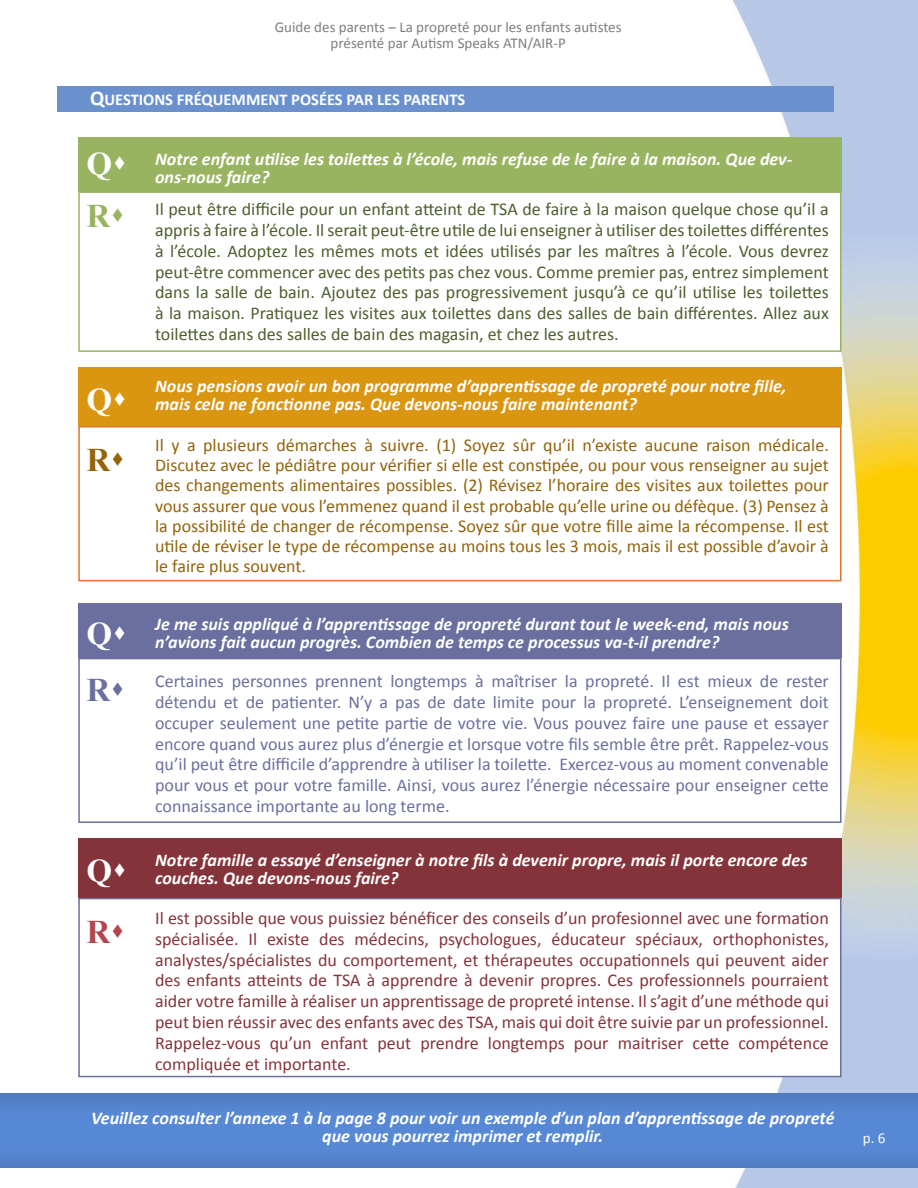
<style>
.page{position:relative;width:918px;height:1188px;background:#fff}
.page>*{position:absolute;margin:0;border:0;box-sizing:border-box;transform-origin:0 0}
.Paragraph_Style1{font:700 33px "Times New Roman";color:#fff}
.Paragraph_Style1-2{font:700 33px "Times New Roman";color:#99b461}
.Paragraph_Style1-3{font:700 33px "Times New Roman";color:#95630a}
.Paragraph_Style1-4{font:700 33px "Times New Roman";color:#6a6f9f}
.Paragraph_Style1-5{font:700 33px "Times New Roman";color:#b3454f}
.Paragraph_Style1-6{font:18px/20.9px "Calibri";color:#85333a;text-align:justify}
.Paragraph_Style1-7{font:italic 700 18px/18px "Calibri";color:#fff}
.Paragraph_Style1-8{font:18px/20.9px "Calibri";color:#4e5e2c;text-align:justify}
.Paragraph_Style1-9{font:18px/20.9px "Calibri";color:#6a6f9f;text-align:justify}
.Paragraph_Style1-10{font:18px/20.2px "Calibri";color:#92630a;text-align:justify}
.Paragraph_Style18{font:700 16.5px "Calibri";color:#fff}
.Paragraph_Style6{font:15px "Calibri";color:#7e7e7e}
.Paragraph_Style1-11{font:15px "Calibri";color:#fff}
.s1{font-size:21px}
</style>
<div class="page">
<img style="left:78px;top:0;width:840px;height:1188px">
<div style="left:78px;top:191px;width:764px;height:161px;background:#fff;border:2px solid #99b461"></div>
<div style="left:0;top:1093px;width:918px;height:75px;background:linear-gradient(to right,#5585d0,#5585d0)"></div>
<div style="left:57px;top:86px;width:777px;height:26px;background:#6a91cd"></div>
<div style="left:78px;top:137px;width:764px;height:54px;background:#99b461"></div>
<div style="left:78px;top:426px;width:764px;height:155px;background:#fff;border:2px solid #de762c"></div>
<div style="left:78px;top:368px;width:764px;height:58px;background:#da9511"></div>
<div style="left:78px;top:658px;width:764px;height:165px;background:#fff;border:2px solid #6a6f9f"></div>
<div style="left:78px;top:603px;width:764px;height:55px;background:#6a6f9f"></div>
<div style="left:78px;top:898px;width:764px;height:179px;background:#fff;border:2px solid #6a6f9f"></div>
<div style="left:78px;top:838px;width:764px;height:60px;background:#85333a"></div>
<p class="Paragraph_Style6" style="left:275px;top:17px;width:348px">Guide des parents – La propreté pour les enfants autistes</p>
<p class="Paragraph_Style6" style="left:331px;top:34px;width:237px">présenté par Autism Speaks ATN/AIR-P</p>
<p class="Paragraph_Style18" style="left:90px;top:89px;width:377px"><span class="s1">Q</span>UESTIONS FRÉQUEMMENT POSÉES PAR LES PARENTS</p>
<p class="Paragraph_Style1" style="left:86px;top:142px;width:42px">Q▲</p>
<p class="Paragraph_Style1-7" style="left:155px;top:150px;width:639px">Notre enfant utilise les toilettes à l’école, mais refuse de le faire à la maison. Que dev&shy;ons-nous faire?</p>
<p class="Paragraph_Style1-2" style="left:86px;top:193px;width:40px">R▲</p>
<p class="Paragraph_Style1-8" style="left:155px;top:199px;width:675px">Il peut être difficile pour un enfant atteint de TSA de faire à la maison quelque chose qu’il a appris à faire à l’école. Il serait peut-être utile de lui enseigner à utiliser des toilettes différentes à l’école. Adoptez les mêmes mots et idées utilisés par les maîtres à l’école. Vous devrez peut-être commencer avec des petits pas chez vous. Comme premier pas, entrez simplement dans la salle de bain. Ajoutez des pas progressivement jusqu’à ce qu’il utilise les toilettes à la maison. Pratiquez les visites aux toilettes dans des salles de bain différentes. Allez aux toilettes dans des salles de bain des magasin, et chez les autres.</p>
<p class="Paragraph_Style1" style="left:86px;top:377px;width:42px">Q▲</p>
<p class="Paragraph_Style1-3" style="left:86px;top:437px;width:40px">R▲</p>
<p class="Paragraph_Style1" style="left:86px;top:611px;width:42px">Q▲</p>
<p class="Paragraph_Style1-4" style="left:86px;top:668px;width:40px">R▲</p>
<p class="Paragraph_Style1" style="left:86px;top:848px;width:42px">Q▲</p>
<p class="Paragraph_Style1-5" style="left:86px;top:909px;width:40px">R▲</p>
<p class="Paragraph_Style1-7" style="left:155px;top:377px;width:633px">Nous pensions avoir un bon programme d’apprentissage de propreté pour notre fille, mais cela ne fonctionne pas. Que devons-nous faire maintenant?</p>
<p class="Paragraph_Style1-10" style="left:155px;top:435px;width:675px">Il y a plusieurs démarches à suivre. (1) Soyez sûr qu’il n’existe aucune raison médicale.<br>Discutez avec le pédiâtre pour vérifier si elle est constipée, ou pour vous renseigner au sujet des changements alimentaires possibles. (2) Révisez l’horaire des visites aux toilettes pour vous assurer que vous l’emmenez quand il est probable qu’elle urine ou défèque. (3) Pensez à la possibilité de changer de récompense. Soyez sûr que votre fille aime la récompense. Il est utile de réviser le type de récompense au moins tous les 3 mois, mais il est possible d’avoir à le faire plus souvent.</p>
<p class="Paragraph_Style1-7" style="left:155px;top:615px;width:635px">Je me suis appliqué à l’apprentissage de propreté durant tout le week-end, mais nous n’avions fait aucun progrès. Combien de temps ce processus va-t-il prendre?</p>
<p class="Paragraph_Style1-9" style="left:155px;top:671px;width:675px">Certaines personnes prennent longtemps à maîtriser la propreté. Il est mieux de rester détendu et de patienter. N’y a pas de date limite pour la propreté. L’enseignement doit occuper seulement une petite partie de votre vie. Vous pouvez faire une pause et essayer encore quand vous aurez plus d’énergie et lorsque votre fils semble être prêt. Rappelez-vous qu’il peut être difficile d’apprendre à utiliser la toilette. Exercez-vous au moment convenable pour vous et pour votre famille. Ainsi, vous aurez l’énergie nécessaire pour enseigner cette connaissance importante au long terme.</p>
<p class="Paragraph_Style1-7" style="left:155px;top:852px;width:654px">Notre famille a essayé d’enseigner à notre fils à devenir propre, mais il porte encore des couches. Que devons-nous faire?</p>
<p class="Paragraph_Style1-6" style="left:155px;top:908px;width:675px">Il est possible que vous puissiez bénéficer des conseils d’un profesionnel avec une formation spécialisée. Il existe des médecins, psychologues, éducateur spéciaux, orthophonistes, analystes/spécialistes du comportement, et thérapeutes occupationnels qui peuvent aider des enfants atteints de TSA à apprendre à devenir propres. Ces professionnels pourraient aider votre famille à réaliser un apprentissage de propreté intense. Il s’agit d’une méthode qui peut bien réussir avec des enfants avec des TSA, mais qui doit être suivie par un professionnel.<br>Rappelez-vous qu’un enfant peut prendre longtemps pour maitriser cette compétence compliquée et importante.</p>
<p class="Paragraph_Style1-7" style="left:91px;top:1109px;width:745px;text-align:center">Veuillez consulter l’annexe 1 à la page 8 pour voir un exemple d’un plan d’apprentissage de propreté que vous pourrez imprimer et remplir.</p>
<p class="Paragraph_Style1-11" style="left:863px;top:1129px;width:24px">p. 6</p>
</div>
